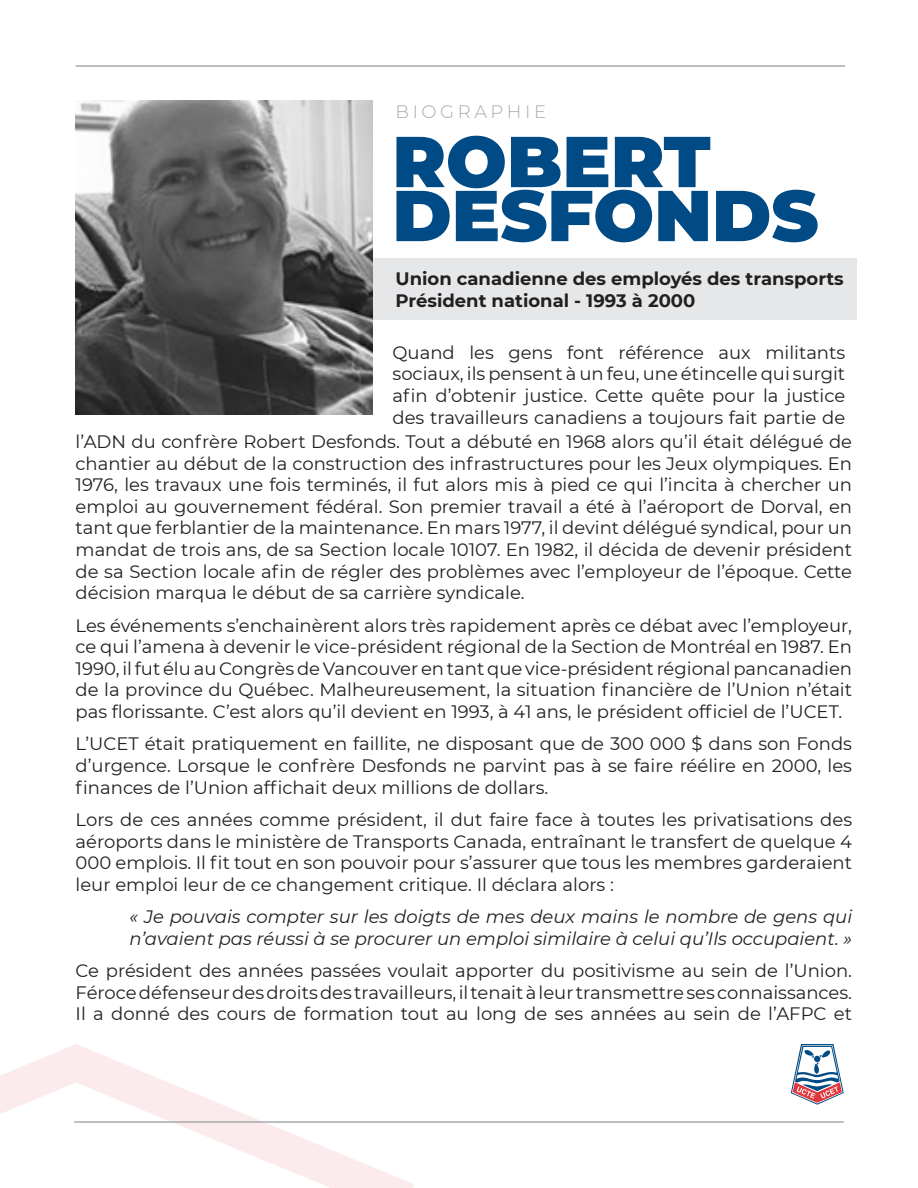
<style>
.page{position:relative;width:918px;height:1188px;background:#fff}
.page>*{position:absolute;margin:0;border:0;box-sizing:border-box;transform-origin:0 0}
.t1{font:900 71.85px/54px "Montserrat";color:#004b85}
.t2{font:18px/21.6px "Montserrat";color:#231f20;text-align:justify}
.t3{font:italic 18px/21.6px "Montserrat";color:#231f20}
.t4{font:700 18px "Montserrat";color:#231f20}
.t5{font:300 18px "Montserrat";letter-spacing:.2em;color:#a8a9ad}
</style>
<div class="page">
<div style="left:327px;top:259px;width:529px;height:61px;background:#e6e7e9"></div>
<svg style="left:0;top:1050px;width:62px;height:64px"></svg>
<svg style="left:62px;top:1044px;width:352px;height:144px"></svg>
<img style="left:76px;top:100px;width:297px;height:315px">
<hr style="left:76px;top:65px;width:769px;height:2px;background:#a8a9ad">
<hr style="left:74px;top:1121px;width:770px;height:2px;background:#a8a9ad">
<svg style="left:791px;top:1044px;width:53px;height:61px"></svg>
<p class="t5" style="left:396px;top:99px;width:152px">BIOGRAPHIE</p>
<p class="t1" style="left:392px;top:130px;width:428px">ROBERT<br>DESFONDS</p>
<p class="t4" style="left:396px;top:266px;width:450px">Union canadienne des employés des transports</p>
<p class="t4" style="left:396px;top:287px;width:301px">Président national - 1993 à 2000</p>
<p class="t2" style="left:393px;top:341px;width:454px">Quand les gens font référence aux militants sociaux, ils pensent à un feu, une étincelle qui surgit afin d’obtenir justice. Cette quête pour la justice des travailleurs canadiens a toujours fait partie de</p>
<p class="t2" style="left:76px;top:430px;width:778px">l’ADN du confrère Robert Desfonds. Tout a débuté en 1968 alors qu’il était délégué de chantier au début de la construction des infrastructures pour les Jeux olympiques. En 1976, les travaux une fois terminés, il fut alors mis à pied ce qui l’incita à chercher un emploi au gouvernement fédéral. Son premier travail a été à l’aéroport de Dorval, en tant que ferblantier de la maintenance. En mars 1977, il devint délégué syndical, pour un mandat de trois ans, de sa Section locale 10107. En 1982, il décida de devenir président de sa Section locale afin de régler des problèmes avec l’employeur de l’époque. Cette décision marqua le début de sa carrière syndicale.</p>
<p class="t2" style="left:76px;top:614px;width:778px">Les événements s’enchainèrent alors très rapidement après ce débat avec l’employeur, ce qui l’amena à devenir le vice-président régional de la Section de Montréal en 1987. En 1990, il fut élu au Congrès de Vancouver en tant que vice-président régional pancanadien de la province du Québec. Malheureusement, la situation financière de l’Union n’était pas florissante. C’est alors qu’il devient en 1993, à 41 ans, le président officiel de l’UCET.</p>
<p class="t2" style="left:76px;top:732px;width:778px">L’UCET était pratiquement en faillite, ne disposant que de 300 000 $ dans son Fonds d’urgence. Lorsque le confrère Desfonds ne parvint pas à se faire réélire en 2000, les finances de l’Union affichait deux millions de dollars.</p>
<p class="t2" style="left:76px;top:808px;width:778px">Lors de ces années comme président, il dut faire face à toutes les privatisations des aéroports dans le ministère de Transports Canada, entraînant le transfert de quelque 4<br>000 emplois. Il fit tout en son pouvoir pour s’assurer que tous les membres garderaient leur emploi leur de ce changement critique. Il déclara alors :</p>
<p class="t3" style="left:130px;top:905px;width:724px">« Je pouvais compter sur les doigts de mes deux mains le nombre de gens qui n’avaient pas réussi à se procurer un emploi similaire à celui qu’Ils occupaient. »</p>
<p class="t2" style="left:76px;top:959px;width:778px">Ce président des années passées voulait apporter du positivisme au sein de l’Union.<br>Féroce défenseur des droits des travailleurs, il tenait à leur transmettre ses connaissances.<br>Il a donné des cours de formation tout au long de ses années au sein de l’AFPC et</p>
</div>
